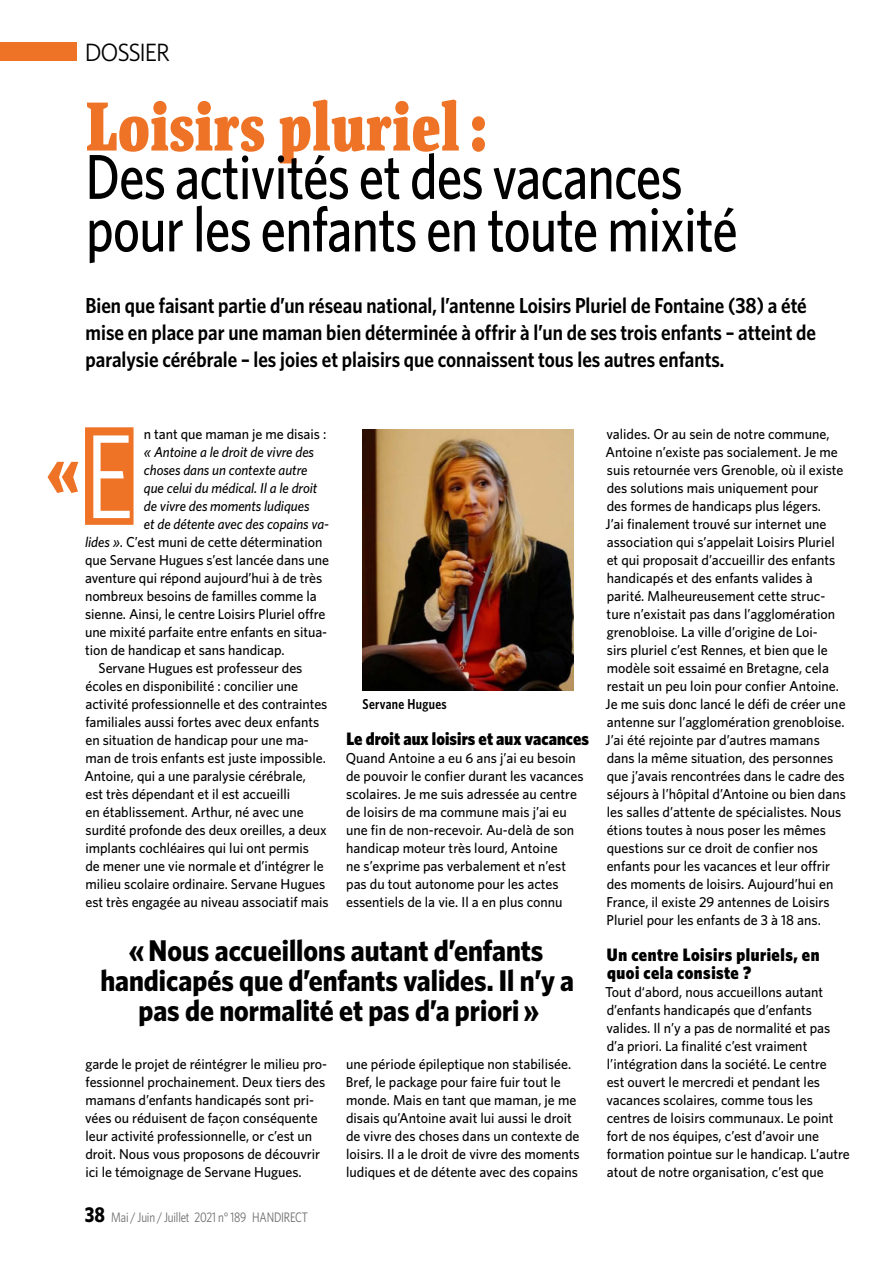
<style>
.page{position:relative;width:893px;height:1263px;background:#fff}
.page>*{position:absolute;margin:0;border:0;box-sizing:border-box;transform-origin:0 0}
.t1{font:119.7px "Whitney Narrow";color:#fff;scale:.9 1}
.t2{font:900 69.45px "Floris SP";letter-spacing:.02em;color:#ee7326;scale:.9 1}
.t3{font:500 63.6px/52.5px "Whitney Narrow";letter-spacing:-.01em;color:#000;scale:.9 1}
.t4{font:900 61.8px "Whitney Narrow";color:#ee7326}
.t5{font:700 30px/30px "Whitney Narrow";color:#000;text-align:center}
.t6{font:25.05px "Whitney";letter-spacing:-.05em;color:#000}
.t7{font:600 21.75px/27px "Whitney Narrow";color:#000}
.t8{font:900 18px/18px "Whitney Narrow";letter-spacing:.025em;color:#000}
.t9{font:900 18px "Whitney Narrow";letter-spacing:.005em;color:#000}
.t10{font:500 14.4px/18px "Whitney";color:#000}
.t11{font:italic 500 14.4px "Whitney";letter-spacing:-.005em;color:#000}
.t12{font:600 14.4px "Whitney Narrow";letter-spacing:.025em;color:#000;scale:.9 1}
.t13{font:13.8px "Whitney Narrow";letter-spacing:-.015em;color:#706f6f;scale:.9 1}
.s1{font-style:italic}
.s2{font-weight:700;font-size:21.3px;color:#000}
</style>
<div class="page">
<div style="left:0;top:43px;width:76px;height:18px;background:#ee7326"></div>
<div style="left:85px;top:427px;width:49px;height:98px;background:#ee7326"></div>
<img style="left:362px;top:430px;width:211px;height:261px">
<h3 class="t6" style="left:85px;top:38px;width:87px">DOSSIER</h3>
<h2 class="t2" style="left:86px;top:96px;width:448px">Loisirs pluriel :</h2>
<h3 class="t3" style="left:86px;top:151px;width:726px">Des activités et des vacances pour les enfants en toute mixité</h3>
<p class="t7" style="left:85px;top:291px;width:732px">Bien que faisant partie d’un réseau national, l’antenne Loisirs Pluriel de Fontaine (38) a été mise en place par une maman bien déterminée à offrir à l’un de ses trois enfants – atteint de paralysie cérébrale – les joies et plaisirs que connaissent tous les autres enfants.</p>
<p class="t10" style="left:144px;top:424px;width:184px">n tant que maman je me disais :</p>
<p class="t11" style="left:144px;top:443px;width:172px">« Antoine a le droit de vivre des</p>
<p class="t11" style="left:144px;top:461px;width:165px">choses dans un contexte autre</p>
<p class="t11" style="left:144px;top:479px;width:175px">que celui du médical. Il a le droit</p>
<p class="t11" style="left:144px;top:497px;width:167px">de vivre des moments ludiques</p>
<p class="t11" style="left:144px;top:515px;width:187px">et de détente avec des copains va-</p>
<p class="t10" style="left:85px;top:532px;width:239px"><span class="s1">lides »</span>. C’est muni de cette détermination</p>
<p class="t10" style="left:85px;top:550px;width:245px">que Servane Hugues s’est lancée dans une</p>
<p class="t10" style="left:85px;top:568px;width:239px">aventure qui répond aujourd’hui à de très</p>
<p class="t10" style="left:85px;top:586px;width:233px">nombreux besoins de familles comme la</p>
<p class="t10" style="left:85px;top:604px;width:242px">sienne. Ainsi, le centre Loisirs Pluriel offre</p>
<p class="t10" style="left:85px;top:622px;width:244px">une mixité parfaite entre enfants en situa-</p>
<p class="t10" style="left:85px;top:640px;width:201px">tion de handicap et sans handicap.</p>
<p class="t10" style="left:99px;top:658px;width:205px">Servane Hugues est professeur des</p>
<p class="t10" style="left:85px;top:676px;width:214px">écoles en disponibilité : concilier une</p>
<p class="t10" style="left:85px;top:694px;width:244px">activité professionnelle et des contraintes</p>
<p class="t10" style="left:85px;top:712px;width:235px">familiales aussi fortes avec deux enfants</p>
<p class="t10" style="left:85px;top:730px;width:225px">en situation de handicap pour une ma-</p>
<p class="t10" style="left:86px;top:748px;width:242px">man de trois enfants est juste impossible.</p>
<p class="t10" style="left:84px;top:766px;width:223px">Antoine, qui a une paralysie cérébrale,</p>
<p class="t10" style="left:85px;top:784px;width:206px">est très dépendant et il est accueilli</p>
<p class="t10" style="left:85px;top:802px;width:220px">en établissement. Arthur, né avec une</p>
<p class="t10" style="left:86px;top:820px;width:243px">surdité profonde des deux oreilles, a deux</p>
<p class="t10" style="left:85px;top:838px;width:225px">implants cochléaires qui lui ont permis</p>
<p class="t10" style="left:85px;top:856px;width:240px">de mener une vie normale et d’intégrer le</p>
<p class="t10" style="left:86px;top:874px;width:241px">milieu scolaire ordinaire. Servane Hugues</p>
<p class="t10" style="left:85px;top:892px;width:245px">est très engagée au niveau associatif mais</p>
<h1 class="t1" style="left:85px;top:411px;width:55px">E</h1>
<h3 class="t4" style="left:47px;top:437px;width:34px">«</h3>
<p class="t12" style="left:362px;top:696px;width:95px">Servane Hugues</p>
<p class="t9" style="left:346px;top:729px;width:244px">Le droit aux loisirs et aux vacances</p>
<p class="t10" style="left:346px;top:748px;width:239px">Quand Antoine a eu 6 ans j’ai eu besoin de pouvoir le confier durant les vacances scolaires. Je me suis adressée au centre de loisirs de ma commune mais j’ai eu une fin de non-recevoir. Au-delà de son handicap moteur très lourd, Antoine<br>ne s’exprime pas verbalement et n’est pas du tout autonome pour les actes essentiels de la vie. Il a en plus connu</p>
<h3 class="t5" style="left:100px;top:935px;width:475px">« Nous accueillons autant d’enfants handicapés que d’enfants valides. Il n’y a pas de normalité et pas d’a priori »</h3>
<p class="t10" style="left:85px;top:1054px;width:243px">garde le projet de réintégrer le milieu pro&shy;fessionnel prochainement. Deux tiers des mamans d’enfants handicapés sont pri&shy;vées ou réduisent de façon conséquente leur activité professionnelle, or c’est un droit. Nous vous proposons de découvrir ici le témoignage de Servane Hugues.</p>
<p class="t13" style="left:85px;top:1209px;width:249px"><span class="s2">38</span> Mai / Juin / Juillet 2021 n° 189 HANDIRECT</p>
<p class="t10" style="left:346px;top:1054px;width:235px">une période épileptique non stabilisée.<br>Bref, le package pour faire fuir tout le monde. Mais en tant que maman, je me disais qu’Antoine avait lui aussi le droit de vivre des choses dans un contexte de loisirs. Il a le droit de vivre des moments ludiques et de détente avec des copains</p>
<p class="t10" style="left:605px;top:424px;width:242px">valides. Or au sein de notre commune, Antoine n’existe pas socialement. Je me suis retournée vers Grenoble, où il existe des solutions mais uniquement pour<br>des formes de handicaps plus légers.<br>J’ai finalement trouvé sur internet une association qui s’appelait Loisirs Pluriel et qui proposait d’accueillir des enfants handicapés et des enfants valides à parité. Malheureusement cette struc&shy;ture n’existait pas dans l’agglomération grenobloise. La ville d’origine de Loi-<br>sirs pluriel c’est Rennes, et bien que le modèle soit essaimé en Bretagne, cela restait un peu loin pour confier Antoine.<br>Je me suis donc lancé le défi de créer une antenne sur l’agglomération grenobloise.<br>J’ai été rejointe par d’autres mamans dans la même situation, des personnes que j’avais rencontrées dans le cadre des séjours à l’hôpital d’Antoine ou bien dans les salles d’attente de spécialistes. Nous étions toutes à nous poser les mêmes questions sur ce droit de confier nos enfants pour les vacances et leur offrir des moments de loisirs. Aujourd’hui en France, il existe 29 antennes de Loisirs Pluriel pour les enfants de 3 à 18 ans.</p>
<p class="t8" style="left:607px;top:945px;width:214px">Un centre Loisirs pluriels, en quoi cela consiste ?</p>
<p class="t10" style="left:605px;top:982px;width:246px">Tout d‘abord, nous accueillons autant d’enfants handicapés que d’enfants valides. Il n’y a pas de normalité et pas d’a priori. La finalité c’est vraiment l’intégration dans la société. Le centre<br>est ouvert le mercredi et pendant les vacances scolaires, comme tous les centres de loisirs communaux. Le point fort de nos équipes, c’est d’avoir une formation pointue sur le handicap. L’autre atout de notre organisation, c’est que</p>
</div>
